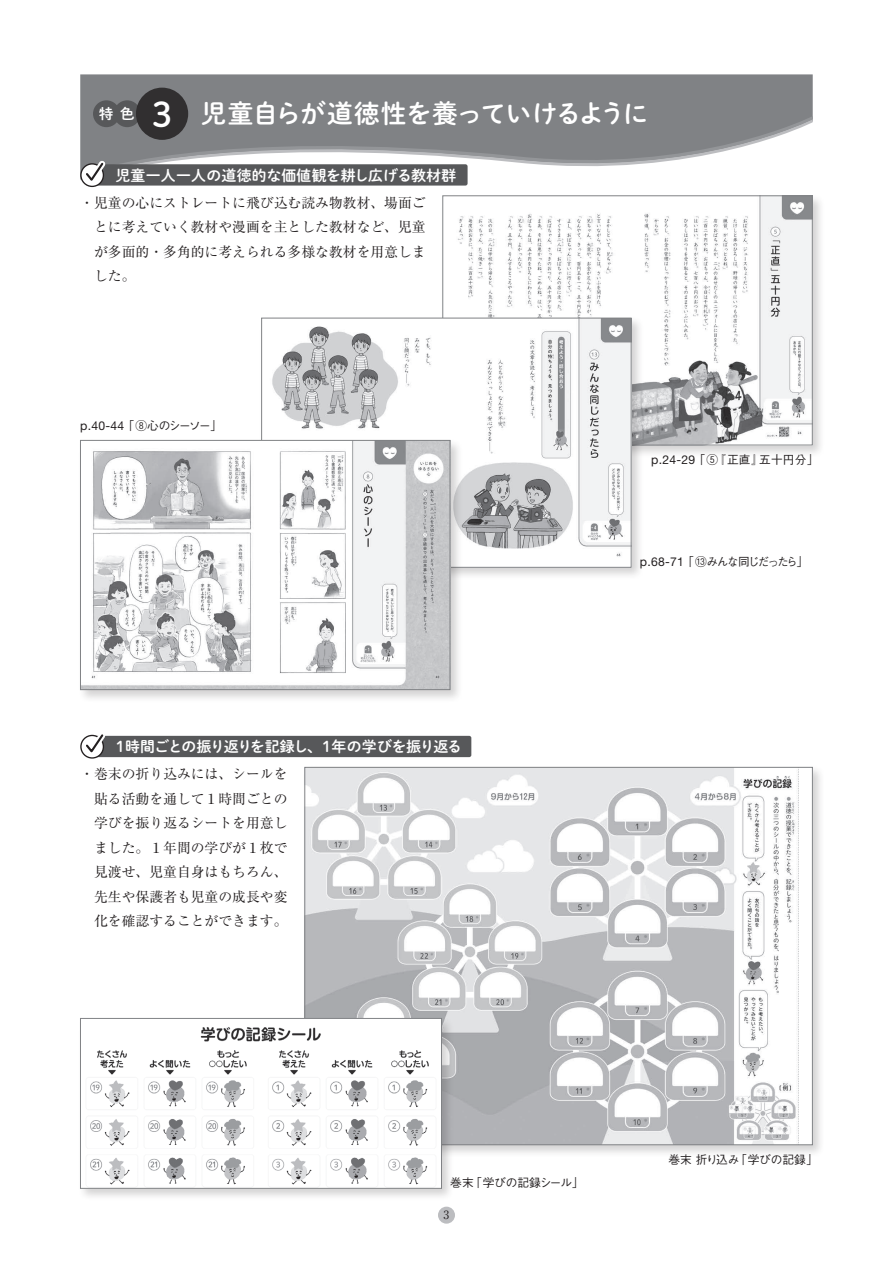
<style>
.page{position:relative;width:893px;height:1263px;background:#fff}
.page>*{position:absolute;margin:0;border:0;box-sizing:border-box;transform-origin:0 0}
.t1{font:25.5px "P Shuei M Go Std N B";letter-spacing:-.025em;color:#fff}
.t2{font:14.85px "P Shuei M Go Std N B";letter-spacing:-.075em;color:#fff}
.t3{font:14.85px "P Shuei M Go Std N B";letter-spacing:.02em;color:#fff}
.t4{font:14.25px "P Shuei M Go Std N B";color:#fff}
.t5{font:13.8px/24.5px "Ryumin Pr 6";color:#231f20;text-align:justify}
.t6{font:500 11.7px "Gothic BBB Pr 6";letter-spacing:-.025em;color:#231f20}
.t7{font:500 11.7px "Gothic BBB Pr 6";letter-spacing:-.155em;color:#231f20}
.t8{font:500 11.7px "Gothic BBB Pr 6";letter-spacing:-.125em;color:#231f20}
.t9{font:11.55px "Ryumin Pr 6";color:#231f20}
.s1{font-size:33.6px}
.s2{font-family:"Helvetica Neue LT Std";font-weight:400;font-size:12.3px}
.s3{font-family:"Helvetica Neue LT Std";font-weight:400;font-size:12.15px}
</style>
<div class="page">
<div style="left:440px;top:194px;width:386px;height:264px;background:#231f20;opacity:.2"></div>
<img style="left:445px;top:198px;width:365px;height:245px">
<div style="left:303px;top:765px;width:523px;height:393px;background:#231f20;opacity:.2"></div>
<img style="left:307px;top:769px;width:504px;height:374px">
<div style="left:78px;top:1016px;width:377px;height:185px;background:#231f20;opacity:.2"></div>
<img style="left:82px;top:1020px;width:358px;height:166px">
<div style="left:80px;top:1018px;width:362px;height:170px;border:1px solid #808285"></div>
<div style="left:259px;top:316px;width:385px;height:265px;background:#231f20;opacity:.2"></div>
<img style="left:263px;top:320px;width:366px;height:245px">
<div style="left:78px;top:438px;width:385px;height:265px;background:#231f20;opacity:.2"></div>
<img style="left:82px;top:442px;width:366px;height:246px">
<div style="left:80px;top:440px;width:370px;height:250px;border:1px solid #808285"></div>
<div style="left:80px;top:74px;width:733px;height:42px;background:#808285"></div>
<svg style="left:80px;top:116px;width:733px;height:50px;fill:#808285"></svg>
<div style="left:93px;top:100px;width:27px;height:27px;background:#57585a;border-radius:50%"></div>
<div style="left:114px;top:100px;width:27px;height:27px;background:#57585a;border-radius:50%"></div>
<div style="left:136px;top:88px;width:52px;height:52px;background:#312f30;border-radius:50%"></div>
<div style="left:93px;top:164px;width:375px;height:22px;background:#57585a;border-radius:2px"></div>
<svg style="left:80px;top:155px;width:31px;height:33px"></svg>
<div style="left:93px;top:736px;width:378px;height:21px;background:#57585a;border-radius:2px"></div>
<svg style="left:80px;top:734px;width:31px;height:25px"></svg>
<div style="left:438px;top:1206px;width:17px;height:18px;background:#bcbdc0;border-radius:50%"></div>
<p class="t4" style="left:99px;top:103px;width:37px">特色</p>
<h1 class="t1" style="left:152px;top:95px;width:498px"><span class="s1">3</span> 児童自らが道徳性を養っていけるように</h1>
<p class="t3" style="left:115px;top:164px;width:342px">児童一人一人の道徳的な価値観を耕し広げる教材群</p>
<p class="t5" style="left:94px;top:190px;width:333px;text-indent:-14px">・児童の心にストレートに飛び込む読み物教材、場面ごとに考えていく教材や漫画を主とした教材など、児童が多面的・多角的に考えられる多様な教材を用意しました。</p>
<p class="t8" style="left:80px;top:416px;width:143px"><span class="s2">p.</span><span class="s3">40</span><span class="s2">-</span><span class="s3">44</span>「⑧心のシーソー」</p>
<p class="t2" style="left:113px;top:735px;width:350px">１時間ごとの振り返りを記録し、１年の学びを振り返る</p>
<p class="t5" style="left:94px;top:761px;width:195px;text-indent:-14px">・巻末の折り込みには、シールを貼る活動を通して１時間ごとの学びを振り返るシートを用意しました。１年間の学びが１枚で見渡せ、児童自身はもちろん、先生や保護者も児童の成長や変化を確認することができます。</p>
<p class="t6" style="left:651px;top:450px;width:169px"><span class="s2">p.</span><span class="s3">24</span><span class="s2">-</span><span class="s3">29</span>「⑤『正直』五十円分」</p>
<p class="t7" style="left:640px;top:552px;width:170px"><span class="s2">p.</span><span class="s3">68</span><span class="s2">-</span><span class="s3">71</span>「⑬みんな同じだったら」</p>
<p class="t6" style="left:450px;top:1173px;width:135px">巻末「学びの記録シール」</p>
<p class="t9" style="left:443px;top:1206px;width:7px">3</p>
<p class="t6" style="left:668px;top:1150px;width:151px">巻末折り込み「学びの記録」</p>
</div>
